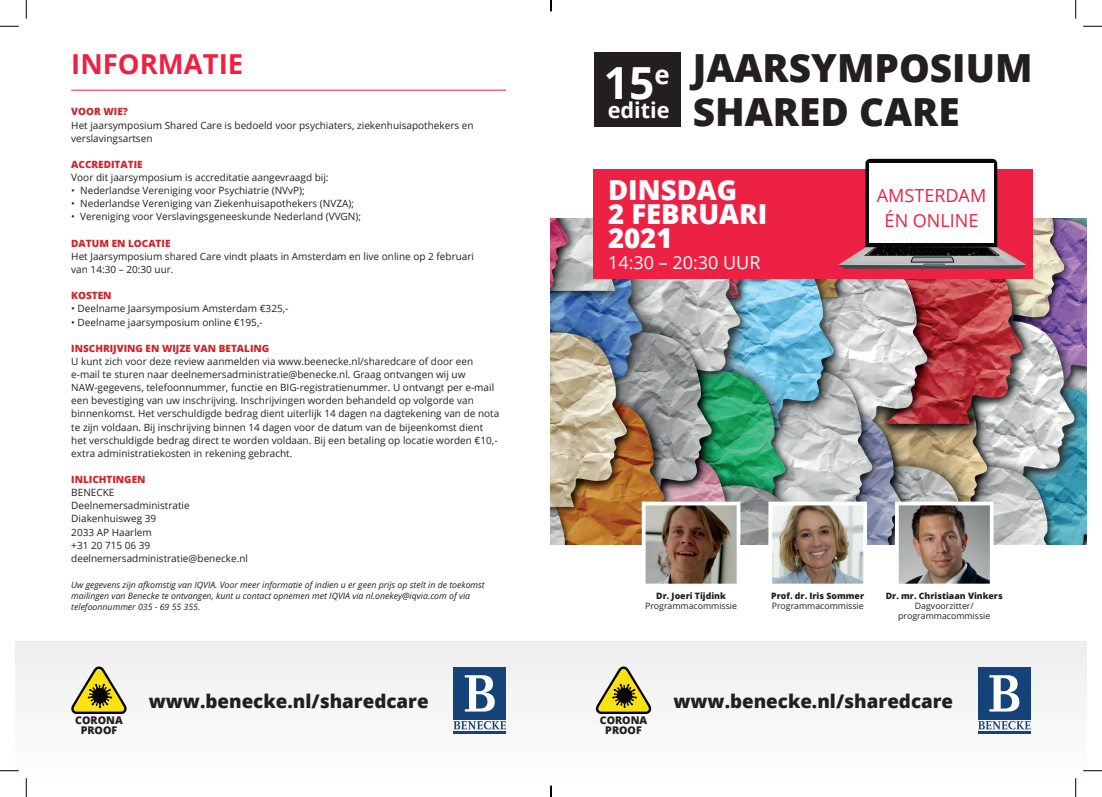
<style>
.page{position:relative;width:1102px;height:797px;background:#fff}
.page>*{position:absolute;margin:0;border:0;box-sizing:border-box;transform-origin:0 0}
.t1{font:700 44.25px "Open Sans";color:#fff}
.t2{font:800 38.75px/43.8px "Open Sans";color:#231f20}
.t3{font:800 27.5px/23.8px "Open Sans";color:#fff}
.t4{font:700 27.5px "Open Sans";color:#ed2143}
.t5{font:700 21.62px "Open Sans";color:#fff}
.t6{font:800 18.75px "Open Sans";color:#231f20}
.t7{font:18px/25px "Open Sans";color:#ed2143;text-align:center}
.t8{font:18px "Open Sans";color:#fff}
.t9{font:800 10.62px/9.6px "Open Sans";color:#231f20;text-align:center}
.t10{font:10px/13.1px "Open Sans";color:#231f20}
.t11{font:800 10px "Open Sans";color:#d1232a}
.t12{font:italic 8.75px/11.2px "Open Sans";color:#231f20}
.t13{font:8.75px/10px "Open Sans";color:#231f20;text-align:center}
.t14{font:800 8.75px "Open Sans";color:#231f20}
</style>
<div class="page">
<div style="left:16px;top:641px;width:1070px;height:140px;background:#f6f6f7"></div>
<img style="left:551px;top:219px;width:535px;height:325px">
<img style="left:640px;top:500px;width:102px;height:84px">
<img style="left:766px;top:500px;width:102px;height:84px">
<svg style="left:893px;top:500px;width:102px;height:84px;background:#988c86"></svg>
<hr style="left:71px;top:90px;width:435px;height:1px;background:#ed2143">
<div style="left:593px;top:53px;width:87px;height:74px;background:#231f20"></div>
<hr style="left:978px;top:730px;width:52px;height:3px;background:#154379">
<div style="left:978px;top:667px;width:52px;height:52px;background:#154379"></div>
<svg style="left:989px;top:675px;width:30px;height:36px"></svg>
<svg style="left:978px;top:721px;width:52px;height:8px"></svg>
<hr style="left:453px;top:730px;width:53px;height:3px;background:#154379">
<div style="left:453px;top:667px;width:53px;height:52px;background:#154379"></div>
<svg style="left:465px;top:675px;width:29px;height:36px"></svg>
<svg style="left:453px;top:721px;width:53px;height:8px"></svg>
<svg style="left:596px;top:666px;width:55px;height:48px"></svg>
<svg style="left:71px;top:666px;width:56px;height:48px"></svg>
<div style="left:593px;top:169px;width:439px;height:109px;background:#ed2143"></div>
<div style="left:865px;top:159px;width:132px;height:91px;background:#07080c;border-radius:5px"></div>
<div style="left:869px;top:163px;width:124px;height:80px;background:#fff"></div>
<svg style="left:839px;top:247px;width:186px;height:22px"></svg>
<svg style="left:0;top:25px;width:19px;height:2px"></svg>
<svg style="left:1083px;top:25px;width:18px;height:2px"></svg>
<svg style="left:0;top:770px;width:19px;height:1px"></svg>
<svg style="left:1083px;top:770px;width:18px;height:1px"></svg>
<svg style="left:25px;top:0;width:2px;height:19px"></svg>
<svg style="left:25px;top:778px;width:2px;height:19px"></svg>
<svg style="left:1075px;top:0;width:1px;height:19px"></svg>
<svg style="left:1075px;top:778px;width:1px;height:19px"></svg>
<svg style="left:550px;top:785px;width:1px;height:12px"></svg>
<h3 class="t4" style="left:71px;top:44px;width:173px">INFORMATIE</h3>
<h2 class="t2" style="left:692px;top:44px;width:341px">JAARSYMPOSIUM<br>SHARED CARE</h2>
<h1 class="t1" style="left:604px;top:51px;width:67px">15<sup>e</sup></h1>
<h3 class="t5" style="left:607px;top:94px;width:63px">editie</h3>
<p class="t11" style="left:71px;top:104px;width:58px">VOOR WIE?</p>
<p class="t10" style="left:71px;top:118px;width:404px">Het jaarsymposium Shared Care is bedoeld voor psychiaters, ziekenhuisapothekers en verslavingsartsen</p>
<p class="t11" style="left:71px;top:157px;width:73px">ACCREDITATIE</p>
<p class="t10" style="left:71px;top:171px;width:259px">Voor dit jaarsymposium is accreditatie aangevraagd bij:</p>
<p class="t10" style="left:71px;top:184px;width:235px">• Nederlandse Vereniging voor Psychiatrie (NVvP);</p>
<p class="t10" style="left:71px;top:197px;width:284px">• Nederlandse Vereniging van Ziekenhuisapothekers (NVZA);</p>
<p class="t10" style="left:71px;top:210px;width:291px">• Vereniging voor Verslavingsgeneeskunde Nederland (VVGN);</p>
<p class="t11" style="left:71px;top:235px;width:101px">DATUM EN LOCATIE</p>
<p class="t10" style="left:71px;top:249px;width:404px">Het Jaarsymposium shared Care vindt plaats in Amsterdam en live online op 2 februari van 14:30 – 20:30 uur.</p>
<p class="t11" style="left:71px;top:288px;width:42px">KOSTEN</p>
<p class="t10" style="left:71px;top:302px;width:219px">• Deelname Jaarsymposium Amsterdam €325,-</p>
<p class="t10" style="left:71px;top:315px;width:193px">• Deelname jaarsymposium online €195,-</p>
<p class="t11" style="left:71px;top:340px;width:199px">INSCHRIJVING EN WIJZE VAN BETALING</p>
<p class="t10" style="left:71px;top:354px;width:429px">U kunt zich voor deze review aanmelden via www.beenecke.nl/sharedcare of door een e-mail te sturen naar deelnemersadministratie@benecke.nl. Graag ontvangen wij uw NAW-gegevens, telefoonnummer, functie en BIG-registratienummer. U ontvangt per e-mail een bevestiging van uw inschrijving. Inschrijvingen worden behandeld op volgorde van binnenkomst. Het verschuldigde bedrag dient uiterlijk 14 dagen na dagtekening van de nota te zijn voldaan. Bij inschrijving binnen 14 dagen voor de datum van de bijeenkomst dient het verschuldigde bedrag direct te worden voldaan. Bij een betaling op locatie worden €10,- extra administratiekosten in rekening gebracht.</p>
<p class="t11" style="left:71px;top:472px;width:76px">INLICHTINGEN</p>
<p class="t10" style="left:71px;top:485px;width:178px">BENECKE<br>Deelnemersadministratie<br>Diakenhuisweg 39<br>2033 AP Haarlem<br>+31 20 715 06 39 deelnemersadministratie@benecke.nl</p>
<p class="t12" style="left:71px;top:578px;width:415px">Uw gegevens zijn afkomstig van IQVIA. Voor meer informatie of indien u er geen prijs op stelt in de toekomst mailingen van Benecke te ontvangen, kunt u contact opnemen met IQVIA via nl.onekey@iqvia.com of via telefoonnummer 035 - 69 55 355.</p>
<h3 class="t3" style="left:608px;top:177px;width:161px">DINSDAG<br>2 FEBRUARI<br>2021</h3>
<h3 class="t8" style="left:608px;top:250px;width:154px">14:30 – 20:30 UUR</h3>
<h3 class="t7" style="left:876px;top:182px;width:111px">AMSTERDAM<br>ÉN ONLINE</h3>
<p class="t14" style="left:656px;top:589px;width:71px">Dr. Joeri Tijdink</p>
<p class="t13" style="left:645px;top:601px;width:93px">Programmacommissie</p>
<p class="t14" style="left:771px;top:589px;width:94px">Prof. dr. Iris Sommer</p>
<p class="t13" style="left:771px;top:601px;width:93px">Programmacommissie</p>
<p class="t14" style="left:885px;top:589px;width:118px">Dr. mr. Christiaan Vinkers</p>
<p class="t13" style="left:898px;top:601px;width:93px">Dagvoorzitter/ programmacommissie</p>
<p class="t9" style="left:75px;top:714px;width:49px">CORONA<br>PROOF</p>
<h3 class="t6" style="left:149px;top:686px;width:281px">www.benecke.nl/sharedcare</h3>
<h3 class="t6" style="left:673px;top:686px;width:281px">www.benecke.nl/sharedcare</h3>
<p class="t9" style="left:599px;top:714px;width:49px">CORONA<br>PROOF</p>
</div>
